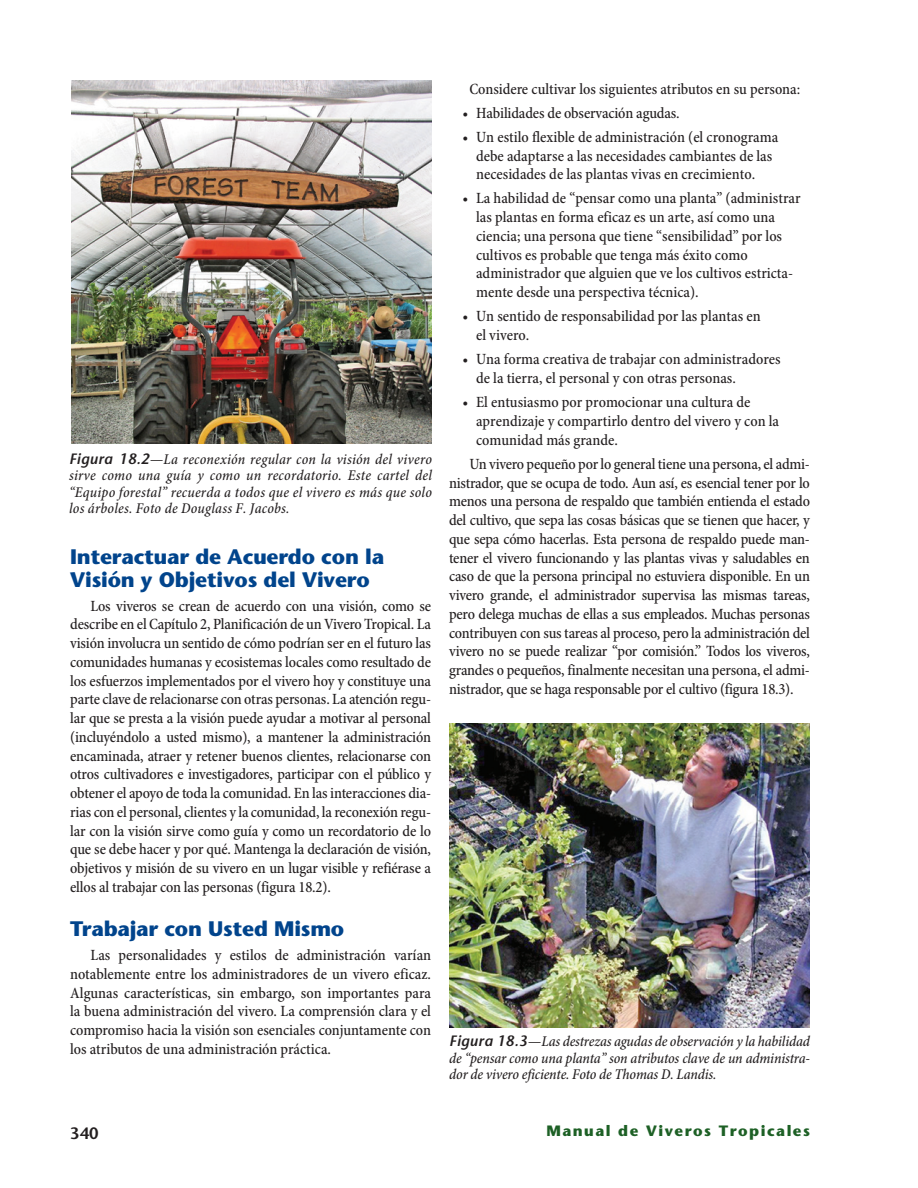
<style>
.page{position:relative;width:918px;height:1188px;background:#fff}
.page>*{position:absolute;margin:0;border:0;box-sizing:border-box;transform-origin:0 0}
.Headings_1{font:700 21px/22.5px "Stone Sans Std";letter-spacing:-.01em;color:#01448c}
.t1{font:600 16.5px "Stone Sans Std";color:#231f20}
.Body_text_SP1{font:500 condensed 15.75px/18.8px "Minion Pro";letter-spacing:-.01em;color:#231f20;text-align:justify}
.Bullet_text_SP1{font:500 condensed 15.75px/18.8px "Minion Pro";color:#231f20}
.Captions{font:italic 500 condensed 15px/16.5px "Minion Pro";color:#231f20;text-align:justify}
.t2{font:700 15px "Stone Sans Std";letter-spacing:.1em;color:#1d6025}
.s1{font-family:"Stone Sans Std";font-weight:600;font-stretch:normal}
</style>
<div class="page">
<img style="left:71px;top:81px;width:361px;height:362px">
<img style="left:449px;top:723px;width:361px;height:305px">
<p class="Captions" style="left:69px;top:451px;width:364px"><span class="s1">Figura 18.2</span>—La reconexión regular con la visión del vivero sirve como una guía y como un recordatorio. Este cartel del “Equipo forestal” recuerda a todos que el vivero es más que solo los árboles. Foto de Douglass F. Jacobs.</p>
<p class="Headings_1" style="left:70px;top:546px;width:315px">Interactuar de Acuerdo con la<br>Visión y Objetivos del Vivero</p>
<p class="Body_text_SP1" style="left:70px;top:597px;width:362px;text-indent:20px">Los viveros se crean de acuerdo con una visión, como se describe en el Capítulo 2, Planificación de un Vivero Tropical. La visión involucra un sentido de cómo podrían ser en el futuro las comunidades humanas y ecosistemas locales como resultado de los esfuerzos implementados por el vivero hoy y constituye una parte clave de relacionarse con otras personas. La atención regu&shy;lar que se presta a la visión puede ayudar a motivar al personal (incluyéndolo a usted mismo), a mantener la administración encaminada, atraer y retener buenos clientes, relacionarse con otros cultivadores e investigadores, participar con el público y obtener el apoyo de toda la comunidad. En las interacciones dia&shy;rias con el personal, clientes y la comunidad, la reconexión regu&shy;lar con la visión sirve como guía y como un recordatorio de lo que se debe hacer y por qué. Mantenga la declaración de visión, objetivos y misión de su vivero en un lugar visible y refiérase a ellos al trabajar con las personas (figura 18.2).</p>
<p class="Headings_1" style="left:70px;top:918px;width:276px">Trabajar con Usted Mismo</p>
<p class="Body_text_SP1" style="left:70px;top:946px;width:362px;text-indent:20px">Las personalidades y estilos de administración varían notablemente entre los administradores de un vivero eficaz.<br>Algunas características, sin embargo, son importantes para la buena administración del vivero. La comprensión clara y el compromiso hacia la visión son esenciales conjuntamente con los atributos de una administración práctica.</p>
<p class="Body_text_SP1" style="left:469px;top:80px;width:332px">Considere cultivar los siguientes atributos en su persona:</p>
<p class="Bullet_text_SP1" style="left:463px;top:104px;width:219px">• Habilidades de observación agudas.</p>
<p class="Bullet_text_SP1" style="left:476px;top:128px;width:304px;text-indent:-14px">• Un estilo flexible de administración (el cronograma debe adaptarse a las necesidades cambiantes de las necesidades de las plantas vivas en crecimiento.</p>
<p class="Bullet_text_SP1" style="left:476px;top:190px;width:326px;text-indent:-14px">• La habilidad de “pensar como una planta” (administrar las plantas en forma eficaz es un arte, así como una ciencia; una persona que tiene “sensibilidad” por los cultivos es probable que tenga más éxito como administrador que alguien que ve los cultivos estricta&shy;mente desde una perspectiva técnica).</p>
<p class="Bullet_text_SP1" style="left:476px;top:308px;width:286px;text-indent:-14px">• Un sentido de responsabilidad por las plantas en el vivero.</p>
<p class="Bullet_text_SP1" style="left:476px;top:351px;width:306px;text-indent:-14px">• Una forma creativa de trabajar con administradores de la tierra, el personal y con otras personas.</p>
<p class="Bullet_text_SP1" style="left:476px;top:393px;width:305px;text-indent:-14px">• El entusiasmo por promocionar una cultura de aprendizaje y compartirlo dentro del vivero y con la comunidad más grande.</p>
<p class="Body_text_SP1" style="left:449px;top:455px;width:362px;text-indent:20px">Un vivero pequeño por lo general tiene una persona, el admi&shy;nistrador, que se ocupa de todo. Aun así, es esencial tener por lo menos una persona de respaldo que también entienda el estado del cultivo, que sepa las cosas básicas que se tienen que hacer, y que sepa cómo hacerlas. Esta persona de respaldo puede man&shy;tener el vivero funcionando y las plantas vivas y saludables en caso de que la persona principal no estuviera disponible. En un vivero grande, el administrador supervisa las mismas tareas, pero delega muchas de ellas a sus empleados. Muchas personas contribuyen con sus tareas al proceso, pero la administración del vivero no se puede realizar “por comisión.” Todos los viveros, grandes o pequeños, finalmente necesitan una persona, el admi&shy;nistrador, que se haga responsable por el cultivo (figura 18.3).</p>
<p class="Captions" style="left:449px;top:1034px;width:362px"><span class="s1">Figura 18.3</span>—Las destrezas agudas de observación y la habilidad de “pensar como una planta” son atributos clave de un administra&shy;dor de vivero eficiente. Foto de Thomas D. Landis.</p>
<p class="t1" style="left:70px;top:1123px;width:30px">340</p>
<p class="t2" style="left:546px;top:1122px;width:265px">Manual de Viveros Tropicales</p>
</div>
